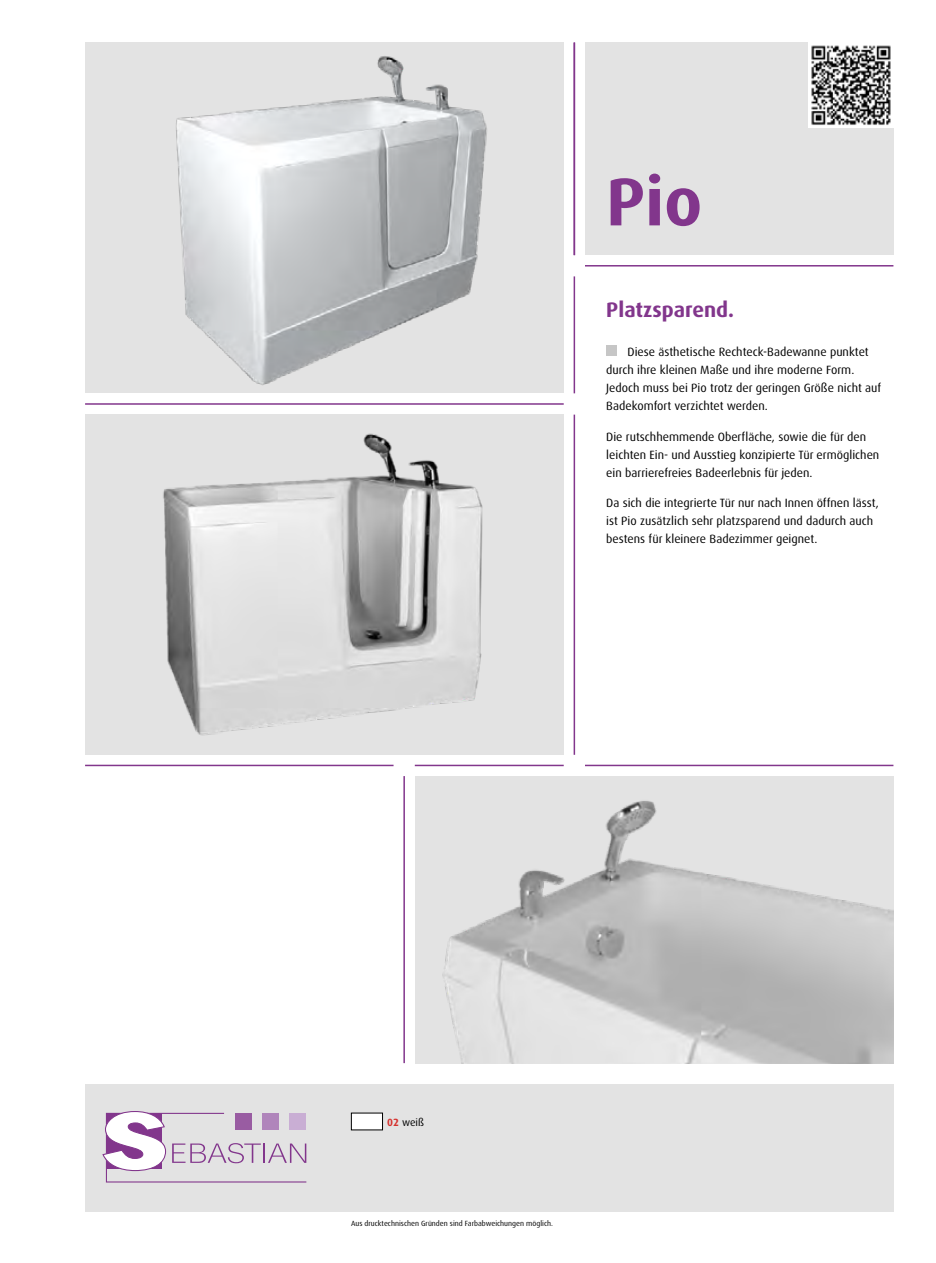
<style>
.page{position:relative;width:936px;height:1263px;background:#fff}
.page>*{position:absolute;margin:0;border:0;box-sizing:border-box;transform-origin:0 0}
.t1{font:700 67.5px "Dax OT";color:#82368c}
.t2{font:700 21px "Dax OT";color:#82368c}
.t3{font:12px/18px "Dax OT";color:#000}
.t4{font:10.5px "Dax OT";color:#000}
.t5{font:7.5px "Dax OT";color:#000}
.s1{font-weight:700;color:#d5312d}
</style>
<div class="page">
<div style="left:85px;top:1084px;width:808px;height:128px;background:#e3e3e3"></div>
<hr style="left:585px;top:265px;width:308px;height:2px;background:#82368c">
<div style="left:585px;top:43px;width:308px;height:212px;background:#e3e3e3"></div>
<div style="left:606px;top:345px;width:11px;height:11px;background:#c6c6c6"></div>
<hr style="left:573px;top:43px;width:2px;height:212px;background:#82368c">
<div style="left:85px;top:43px;width:478px;height:350px;background:#e3e3e3"></div>
<img style="left:176px;top:56px;width:311px;height:329px">
<hr style="left:85px;top:765px;width:308px;height:1px;background:#82368c">
<hr style="left:85px;top:403px;width:478px;height:2px;background:#82368c">
<hr style="left:415px;top:765px;width:148px;height:1px;background:#82368c">
<hr style="left:573px;top:276px;width:2px;height:117px;background:#82368c">
<hr style="left:573px;top:415px;width:2px;height:340px;background:#82368c">
<hr style="left:585px;top:765px;width:308px;height:1px;background:#82368c">
<hr style="left:403px;top:776px;width:2px;height:287px;background:#82368c">
<img style="left:415px;top:776px;width:478px;height:287px">
<svg style="left:102px;top:1111px;width:204px;height:71px"></svg>
<div style="left:351px;top:1113px;width:31px;height:17px;background:#fff"></div>
<div style="left:351px;top:1113px;width:32px;height:17px;border:1px solid #000"></div>
<div style="left:85px;top:415px;width:478px;height:340px;background:#e3e3e3"></div>
<img style="left:163px;top:433px;width:320px;height:303px">
<img style="left:808px;top:43px;width:85px;height:85px">
<h1 class="t1" style="left:606px;top:159px;width:97px">Pio</h1>
<h2 class="t2" style="left:606px;top:296px;width:129px">Platzsparend.</h2>
<p class="t3" style="left:606px;top:343px;width:276px;text-indent:21px">Diese ästhetische Rechteck-Badewanne punktet durch ihre kleinen Maße und ihre moderne Form.<br>Jedoch muss bei Pio trotz der geringen Größe nicht auf Badekomfort verzichtet werden.</p>
<p class="t3" style="left:606px;top:427px;width:274px">Die rutschhemmende Oberfläche, sowie die für den leichten Ein- und Ausstieg konzipierte Tür ermöglichen ein barrierefreies Badeerlebnis für jeden.</p>
<p class="t3" style="left:606px;top:494px;width:274px">Da sich die integrierte Tür nur nach Innen öffnen lässt, ist Pio zusätzlich sehr platzsparend und dadurch auch bestens für kleinere Badezimmer geignet.</p>
<p class="t4" style="left:387px;top:1115px;width:38px"><span class="s1">02</span> weiß</p>
<p class="t5" style="left:351px;top:1219px;width:203px">Aus drucktechnischen Gründen sind Farbabweichungen möglich.</p>
</div>
